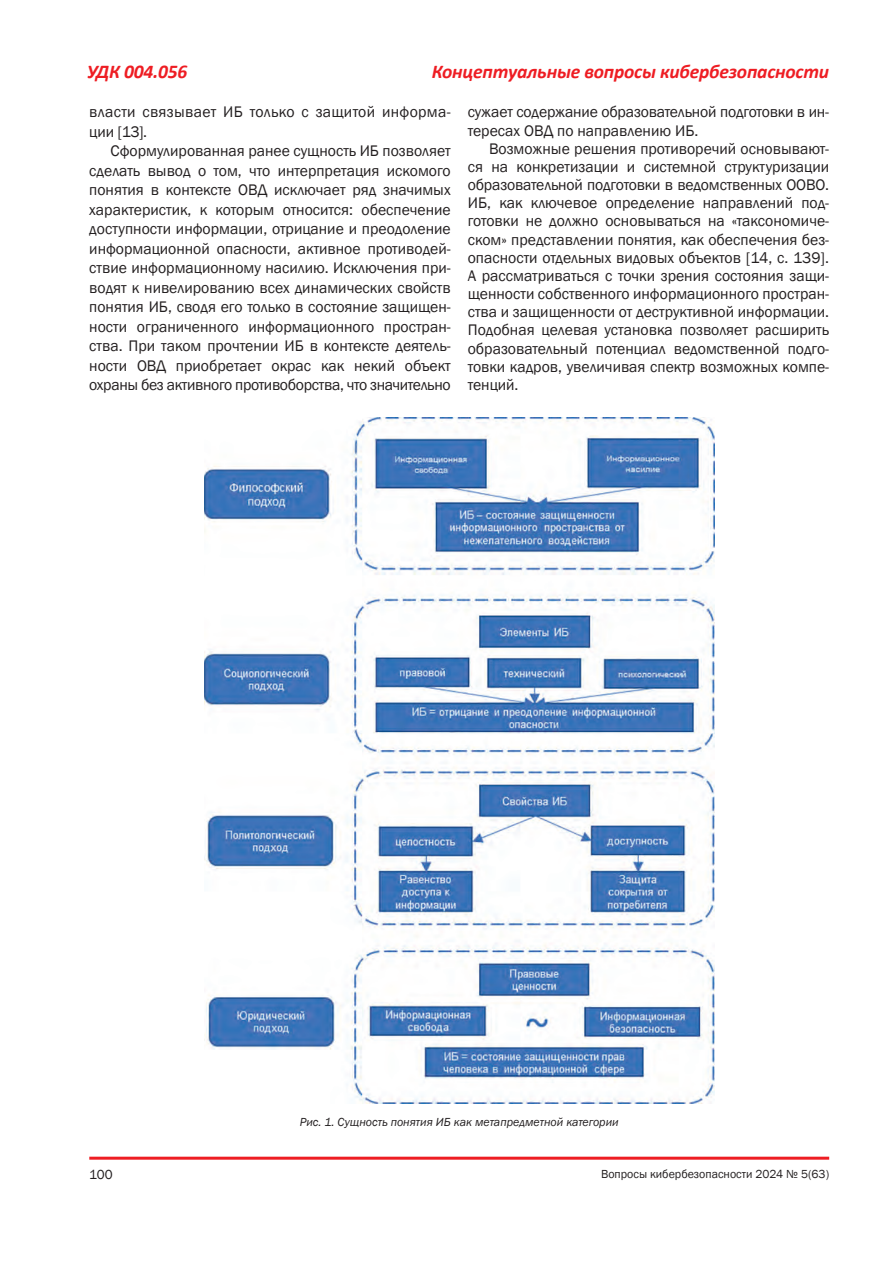
<style>
.page{position:relative;width:893px;height:1263px;background:#fff}
.page>*{position:absolute;margin:0;border:0;box-sizing:border-box;transform-origin:0 0}
.t1{font:italic 700 19.5px "Calibri";letter-spacing:-.01em;color:#ee1d23}
.t2{font:15.75px/18.1px "Franklin Gothic";color:#231f20;text-align:justify}
.t3{font:15.75px/19.5px "Franklin Gothic";letter-spacing:.02em;color:#231f20}
.t4{font:13.5px "Franklin Gothic";color:#231f20}
.t5{font:italic 12px "Franklin Gothic";color:#231f20}
.t6{font:12px "Franklin Gothic";color:#231f20}
</style>
<div class="page">
<hr style="left:89px;top:1157px;width:740px;height:3px;background:#ee1d23">
<img style="left:204px;top:417px;width:510px;height:686px">
<p class="t1" style="left:87px;top:58px;width:102px">УДК 004.056</p>
<p class="t1" style="left:432px;top:58px;width:399px">Концептуальные вопросы кибербезопасности</p>
<p class="t3" style="left:89px;top:103px;width:363px">власти связывает ИБ только с защитой информа&shy;ции [13].</p>
<p class="t2" style="left:89px;top:142px;width:363px;line-height:19.5px;text-indent:21px">Сформулированная ранее сущность ИБ позволяет сделать вывод о том, что интерпретация искомого понятия в контексте ОВД исключает ряд значимых характеристик, к которым относится: обеспечение доступности информации, отрицание и преодоление информационной опасности, активное противодей&shy;ствие информационному насилию. Исключения при&shy;водят к нивелированию всех динамических свойств понятия ИБ, сводя его только в состояние защищен&shy;ности ограниченного информационного простран&shy;ства. При таком прочтении ИБ в контексте деятель&shy;ности ОВД приобретает окрас как некий объект охраны без активного противоборства, что значительно</p>
<p class="t2" style="left:468px;top:103px;width:362px">сужает содержание образовательной подготовки в ин&shy;тересах ОВД по направлению ИБ.</p>
<p class="t2" style="left:468px;top:140px;width:363px;text-indent:21px">Возможные решения противоречий основывают&shy;ся на конкретизации и системной структуризации образовательной подготовки в ведомственных ООВО.<br>ИБ, как ключевое определение направлений под&shy;готовки не должно основываться на «таксономиче&shy;ском» представлении понятия, как обеспечения без&shy;опасности отдельных видовых объектов [14, с. 139].<br>А рассматриваться с точки зрения состояния защи&shy;щенности собственного информационного простран&shy;ства и защищенности от деструктивной информации.<br>Подобная целевая установка позволяет расширить образовательный потенциал ведомственной подго&shy;товки кадров, увеличивая спектр возможных компе&shy;тенций.</p>
<p class="t4" style="left:89px;top:1166px;width:25px">100</p>
<p class="t5" style="left:300px;top:1115px;width:321px">Рис. 1. Сущность понятия ИБ как метапредметной категории</p>
<p class="t6" style="left:601px;top:1166px;width:230px">Вопросы кибербезопасности 2024 № 5(63)</p>
</div>
